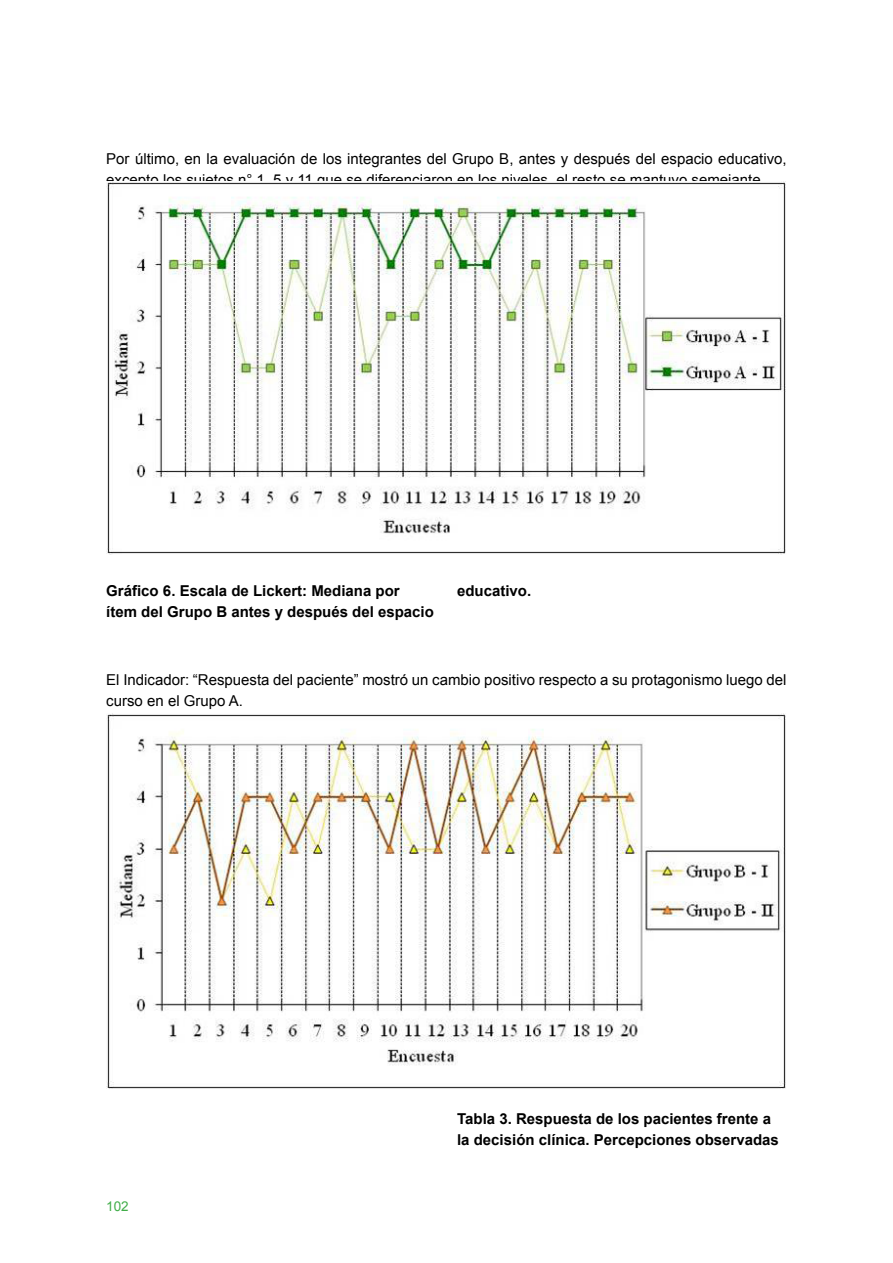
<style>
.page{position:relative;width:893px;height:1263px;background:#fff}
.page>*{position:absolute;margin:0;border:0;box-sizing:border-box;transform-origin:0 0}
.t1{font:15px/21px "Arial";color:#000}
.t2{font:700 15px/21px "Arial";color:#000}
.t3{font:13.5px "Arial";color:#41ad49}
</style>
<div class="page">
<img style="left:106px;top:181px;width:680px;height:374px">
<img style="left:106px;top:714px;width:680px;height:375px">
<p class="t1" style="left:106px;top:148px;width:682px">Por último, en la evaluación de los integrantes del Grupo B, antes y después del espacio educativo, excepto los sujetos n° 1, 5 y 11 que se diferenciaron en los niveles, el resto se mantuvo semejante.</p>
<p class="t2" style="left:106px;top:581px;width:329px">Gráfico 6. Escala de Lickert: Mediana por ítem del Grupo B antes y después del espacio</p>
<p class="t2" style="left:457px;top:581px;width:76px">educativo.</p>
<p class="t1" style="left:106px;top:670px;width:682px">El Indicador: “Respuesta del paciente” mostró un cambio positivo respecto a su protagonismo luego del curso en el Grupo A.</p>
<p class="t3" style="left:106px;top:1197px;width:24px">102</p>
<p class="t2" style="left:457px;top:1109px;width:323px">Tabla 3. Respuesta de los pacientes frente a la decisión clínica. Percepciones observadas</p>
</div>
